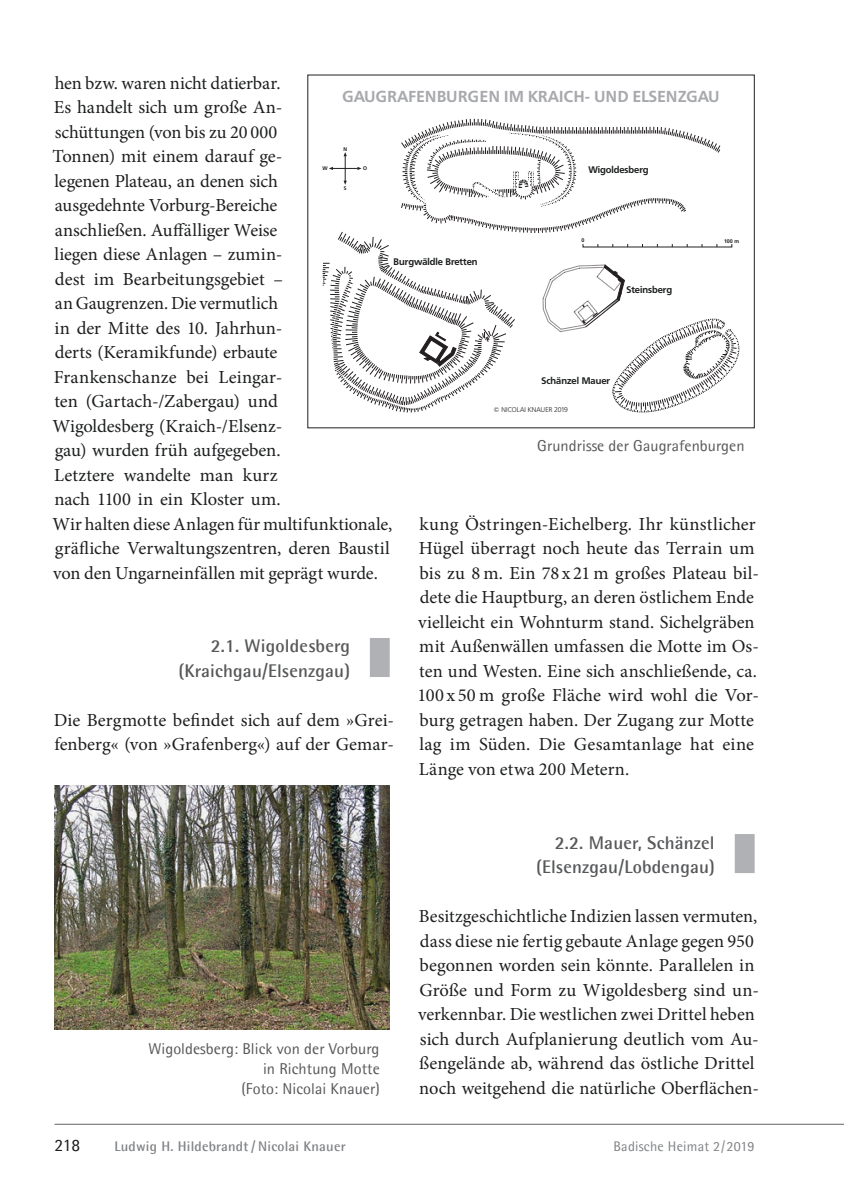
<style>
.page{position:relative;width:844px;height:1191px;background:#fff}
.page>*{position:absolute;margin:0;border:0;box-sizing:border-box;transform-origin:0 0}
.t1{font:18.38px/24.5px "Minion Pro";color:#1d1e1f}
.t2{font:700 18.38px/24.5px "Agfa Rotis Semisans";letter-spacing:.01em;color:#57585a;text-align:right}
.t3{font:17.5px "Agfa Rotis Semisans";color:#1d1e1f}
.t4{font:15.75px/20.1px "Agfa Rotis Semisans";letter-spacing:.005em;color:#57585a;text-align:right}
.t5{font:700 15.75px "Frutiger BQ";letter-spacing:.02em;color:#a8a9ad}
.t6{font:700 14px "Agfa Rotis Semisans";letter-spacing:.015em;color:#808285}
.t7{font:14px "Agfa Rotis Semisans";letter-spacing:.015em;color:#808285}
.t8{font:700 9.45px "Frutiger BQ";color:#1d1e1f}
.t9{font:300 6.83px "Frutiger BQ";letter-spacing:.02em;color:#1d1e1f}
.t10{font:700 5.25px "Frutiger BQ";color:#1d1e1f}
</style>
<div class="page">
<hr style="left:55px;top:1124px;width:788px;height:1px;background:#636366">
<div style="left:370px;top:638px;width:19px;height:39px;background:#b0b1b5"></div>
<div style="left:734px;top:834px;width:20px;height:39px;background:#b0b1b5"></div>
<svg style="left:322px;top:119px;width:417px;height:294px"></svg>
<img style="left:55px;top:785px;width:334px;height:244px">
<p class="t1" style="left:52px;top:72px;width:341px">hen bzw. waren nicht datierbar.<br>Es handelt sich um große An-<br>schüttungen (von bis zu 20 000<br>Tonnen) mit einem darauf ge-<br>legenen Plateau, an denen sich<br>ausgedehnte Vorburg-Bereiche<br>anschließen. Auffälliger Weise<br>liegen diese Anlagen – zumin-<br>dest im Bearbeitungsgebiet –<br>an Gaugrenzen. Die vermutlich<br>in der Mitte des 10. Jahrhun-<br>derts (Keramikfunde) erbaute<br>Frankenschanze bei Leingar-<br>ten (Gartach-/Zabergau) und<br>Wigoldesberg (Kraich-/Elsenz-<br>gau) wurden früh aufgegeben.<br>Letztere wandelte man kurz<br>nach 1100 in ein Kloster um.<br>Wir halten diese Anlagen für multifunktionale, gräfliche Verwaltungszentren, deren Baustil von den Ungarneinfällen mit geprägt wurde.</p>
<p class="t5" style="left:342px;top:90px;width:378px">GAUGRAFENBURGEN IM KRAICH- UND ELSENZGAU</p>
<p class="t10" style="left:343px;top:146px;width:5px">N</p>
<p class="t8" style="left:588px;top:166px;width:62px">Wigoldesberg</p>
<p class="t10" style="left:322px;top:166px;width:7px">W</p>
<p class="t10" style="left:363px;top:166px;width:5px">O</p>
<p class="t10" style="left:344px;top:186px;width:4px">S</p>
<p class="t10" style="left:581px;top:238px;width:4px">0</p>
<p class="t10" style="left:724px;top:238px;width:17px">100 m</p>
<p class="t8" style="left:393px;top:257px;width:85px">Burgwäldle Bretten</p>
<p class="t8" style="left:626px;top:286px;width:47px">Steinsberg</p>
<p class="t8" style="left:541px;top:377px;width:70px">Schänzel Mauer</p>
<p class="t9" style="left:493px;top:408px;width:76px">© NICOLAI KNAUER 2019</p>
<p class="t4" style="left:537px;top:436px;width:209px">Grundrisse der Gaugrafenburgen</p>
<p class="t1" style="left:417px;top:513px;width:343px">kung Östringen-Eichelberg. Ihr künstlicher Hügel überragt noch heute das Terrain um bis zu 8 m. Ein 78 x 21 m großes Plateau bil&shy;dete die Hauptburg, an deren östlichem Ende vielleicht ein Wohnturm stand. Sichelgräben mit Außenwällen umfassen die Motte im Os&shy;ten und Westen. Eine sich anschließende, ca.<br>100 x 50 m große Fläche wird wohl die Vor&shy;burg getragen haben. Der Zugang zur Motte lag im Süden. Die Gesamtanlage hat eine Länge von etwa 200 Metern.</p>
<p class="t2" style="left:178px;top:633px;width:173px">2.1. Wigoldesberg (Kraichgau/Elsenzgau)</p>
<p class="t1" style="left:54px;top:709px;width:341px">Die Bergmotte befindet sich auf dem »Grei&shy;fenberg« (von »Grafenberg«) auf der Gemar-</p>
<p class="t4" style="left:148px;top:1038px;width:233px">Wigoldesberg: Blick von der Vorburg in Richtung Motte<br>(Foto: Nicolai Knauer)</p>
<p class="t2" style="left:536px;top:829px;width:180px">2.2. Mauer, Schänzel (Elsenzgau/Lobdengau)</p>
<p class="t1" style="left:418px;top:905px;width:342px">Besitzgeschichtliche Indizien lassen vermuten, dass diese nie fertig gebaute Anlage gegen 950 begonnen worden sein könnte. Parallelen in Größe und Form zu Wigoldesberg sind un&shy;verkennbar. Die westlichen zwei Drittel heben sich durch Aufplanierung deutlich vom Au&shy;ßengelände ab, während das östliche Drittel noch weitgehend die natürliche Oberflächen-</p>
<p class="t3" style="left:55px;top:1134px;width:27px">218</p>
<p class="t6" style="left:114px;top:1137px;width:232px">Ludwig H. Hildebrandt / Nicolai Knauer</p>
<p class="t7" style="left:613px;top:1137px;width:142px">Badische Heimat 2 / 2019</p>
</div>
